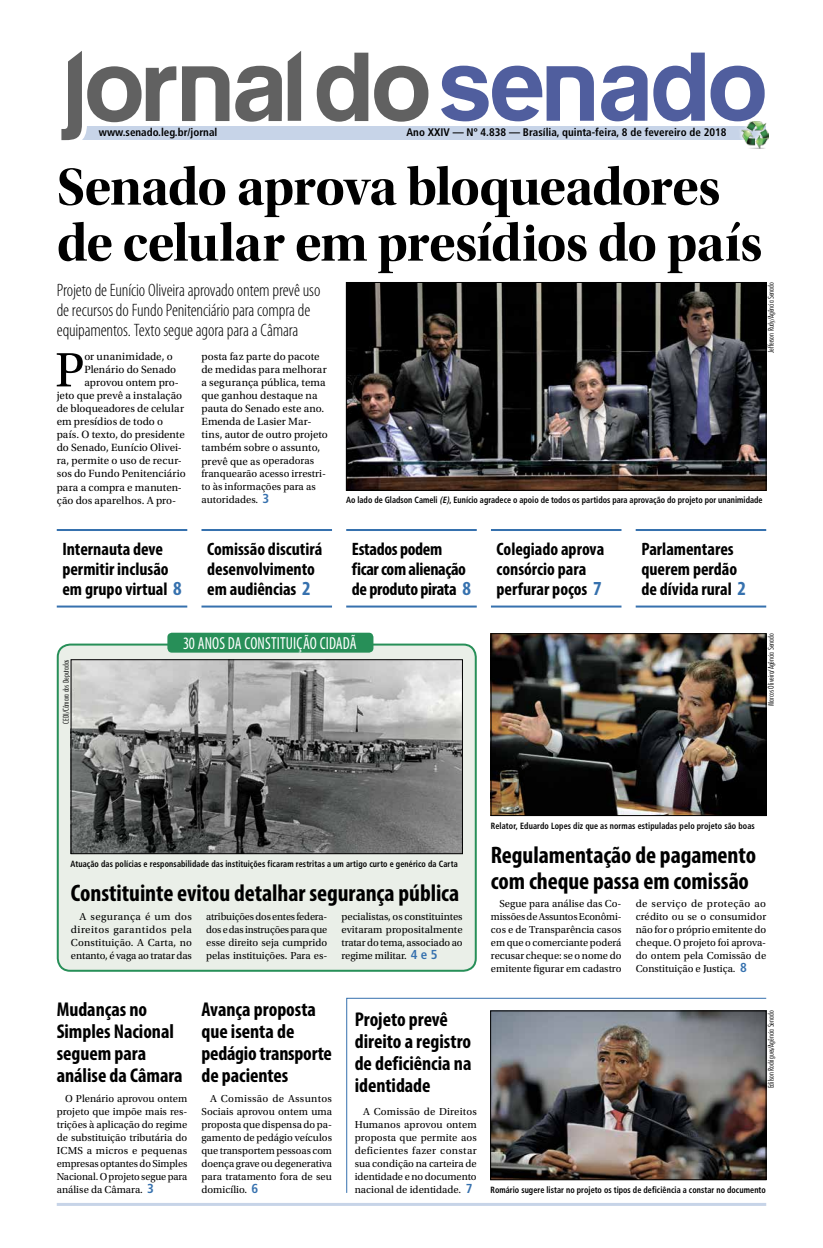
<style>
.page{position:relative;width:823px;height:1248px;background:#fff}
.page>*{position:absolute;margin:0;border:0;box-sizing:border-box;transform-origin:0 0}
.t1{font:54px/56px "Utopia Std Bold Disp";letter-spacing:-.015em;color:#000}
.t2{font:50.8px "Utopia Std";color:#000}
.t3{font:700 condensed 24px/26px "Myriad Pro";letter-spacing:-.005em;color:#000}
.t4{font:700 condensed 20px/22px "Myriad Pro";color:#000}
.t5{font:700 condensed 18px/20px "Myriad Pro";color:#000}
.t6{font:300 condensed 18px/20px "Myriad Pro";letter-spacing:-.01em;color:#000}
.t7{font:700 condensed 18px/20px "Myriad Pro";letter-spacing:-.02em;color:#000}
.t8{font:condensed 17.5px "Myriad Pro";letter-spacing:.01em;color:#fff;scale:.9 1}
.t9{font:11px/13px "Utopia Std";color:#000}
.t10{font:700 condensed 11px "Frutiger";color:#000}
.t11{font:10.6px/13px "Utopia Std";color:#000;text-align:justify}
.t12{font:700 condensed 9px "Frutiger";letter-spacing:.01em;color:#000;scale:.9 1}
.t13{font:300 condensed 8px "Futura BT";color:#000}
.s1{font-size:10.6px}
.s2{font-family:"Frutiger";font-weight:700;font-stretch:condensed;font-size:13px;color:#3671ae}
.s3{font-style:italic}
.s4{font-size:20px;color:#3671ae}
</style>
<div class="page">
<hr style="left:57px;top:1202px;width:708px;height:3px;background:#c7d4e8">
<img style="left:492px;top:635px;width:271px;height:178px">
<div style="left:490px;top:633px;width:275px;height:182px;border:1px solid #000"></div>
<svg style="left:346px;top:997px;width:420px;height:196px"></svg>
<img style="left:348px;top:284px;width:415px;height:204px">
<div style="left:346px;top:282px;width:419px;height:208px;border:1px solid #000"></div>
<div style="left:58px;top:644px;width:417px;height:326px;background:#eaefe8;border-radius:13px"></div>
<div style="left:57px;top:643px;width:419px;height:328px;border:2px solid #278f58;border-radius:13px"></div>
<div style="left:167px;top:632px;width:206px;height:20px;background:#278f58;border-radius:5px"></div>
<div style="left:76px;top:126px;width:689px;height:13px;background:#c7d4e8"></div>
<svg style="left:182px;top:66px;width:47px;height:55px"></svg>
<svg style="left:316px;top:53px;width:52px;height:69px"></svg>
<svg style="left:374px;top:66px;width:54px;height:56px"></svg>
<svg style="left:235px;top:51px;width:66px;height:71px"></svg>
<svg style="left:653px;top:53px;width:51px;height:68px"></svg>
<svg style="left:710px;top:66px;width:54px;height:55px"></svg>
<svg style="left:441px;top:66px;width:152px;height:55px"></svg>
<svg style="left:601px;top:66px;width:46px;height:55px"></svg>
<svg style="left:61px;top:51px;width:115px;height:90px"></svg>
<div style="left:736px;top:118px;width:33px;height:33px;background:#fff;opacity:.75"></div>
<img style="left:740px;top:121px;width:28px;height:27px">
<img style="left:492px;top:1012px;width:271px;height:165px">
<div style="left:490px;top:1010px;width:275px;height:169px;border:1px solid #000"></div>
<img style="left:73px;top:661px;width:387px;height:190px">
<div style="left:71px;top:659px;width:391px;height:194px;border:1px solid #000"></div>
<hr style="left:57px;top:529px;width:130px;height:2px;background:#3671ae">
<hr style="left:57px;top:605px;width:130px;height:2px;background:#3671ae">
<hr style="left:201px;top:529px;width:131px;height:2px;background:#3671ae">
<hr style="left:201px;top:605px;width:131px;height:2px;background:#3671ae">
<hr style="left:490px;top:529px;width:131px;height:2px;background:#3671ae">
<hr style="left:490px;top:605px;width:131px;height:2px;background:#3671ae">
<hr style="left:346px;top:529px;width:130px;height:2px;background:#3671ae">
<hr style="left:346px;top:605px;width:130px;height:2px;background:#3671ae">
<hr style="left:635px;top:529px;width:130px;height:2px;background:#3671ae">
<hr style="left:635px;top:605px;width:130px;height:2px;background:#3671ae">
<p class="t10" style="left:99px;top:126px;width:120px">www.senado.leg.br/jornal</p>
<p class="t10" style="left:406px;top:126px;width:321px">Ano XXIV — Nº 4.838 — Brasília, quinta-feira, 8 de fevereiro de 2018</p>
<h1 class="t1" style="left:57px;top:159px;width:706px">Senado aprova bloqueadores de celular em presídios do país</h1>
<h3 class="t6" style="left:57px;top:280px;width:265px">Projeto de Eunício Oliveira aprovado ontem prevê uso de recursos do Fundo Penitenciário para compra de equipamentos. Texto segue agora para a Câmara</h3>
<p class="t13" style="left:765px;top:352px;width:72px;rotate:-90deg">Jefferson Rudy/Agência Senado</p>
<h2 class="t2" style="left:55px;top:342px;width:31px">P</h2>
<p class="t9" style="left:84px;top:350px;width:90px">or unanimidade, o</p>
<p class="t9" style="left:201px;top:350px;width:128px">posta faz parte do pacote de medidas para melhorar a segurança pública, tema que ganhou destaque na pauta do Senado este ano.<br>Emenda de Lasier Mar&shy;tins, autor de outro projeto também sobre o assunto, prevê que as <span class="s1">operadoras</span></p>
<p class="t11" style="left:201px;top:467px;width:126px;text-align:left">franquearão acesso irrestri&shy;to às informações para as autoridades. <span class="s2">3</span></p>
<p class="t9" style="left:84px;top:363px;width:93px">Plenário do Senado</p>
<p class="t9" style="left:84px;top:376px;width:96px">aprovou ontem pro-</p>
<p class="t9" style="left:57px;top:389px;width:127px">jeto que prevê a instalação</p>
<p class="t9" style="left:57px;top:402px;width:129px">de bloqueadores de celular</p>
<p class="t9" style="left:57px;top:415px;width:108px">em presídios de todo o</p>
<p class="t9" style="left:57px;top:428px;width:129px">país. O texto, do presidente</p>
<p class="t9" style="left:57px;top:441px;width:127px">do Senado, Eunício Olivei-</p>
<p class="t9" style="left:57px;top:454px;width:126px">ra, permite o uso de recur-</p>
<p class="t9" style="left:57px;top:467px;width:130px">sos do Fundo Penitenciário</p>
<p class="t9" style="left:57px;top:480px;width:127px">para a compra e manuten-</p>
<p class="t9" style="left:57px;top:493px;width:121px">ção dos aparelhos. A pro-</p>
<p class="t12" style="left:346px;top:495px;width:464px">Ao lado de Gladson Cameli <span class="s3">(E)</span>, Eunício agradece o apoio de todos os partidos para aprovação do projeto por unanimidade</p>
<h3 class="t5" style="left:62px;top:539px;width:121px">Internauta deve permitir inclusão em grupo virtual <span class="s4">8</span></h3>
<h3 class="t5" style="left:207px;top:539px;width:117px">Comissão discutirá desenvolvimento em audiências <span class="s4">2</span></h3>
<h3 class="t5" style="left:496px;top:539px;width:109px">Colegiado aprova consórcio para perfurar poços <span class="s4">7</span></h3>
<h3 class="t7" style="left:351px;top:539px;width:120px">Estados podem ficar com alienação de produto pirata <span class="s4">8</span></h3>
<h3 class="t5" style="left:641px;top:539px;width:106px">Parlamentares querem perdão de dívida rural <span class="s4">2</span></h3>
<p class="t13" style="left:61px;top:723px;width:65px;rotate:-90deg">CEDI/Câmara dos Deputados</p>
<h3 class="t8" style="left:183px;top:632px;width:194px">30 ANOS DA CONSTITUIÇÃO CIDADÃ</h3>
<p class="t13" style="left:765px;top:705px;width:74px;rotate:-90deg">Marcos Oliveira/Agência Senado</p>
<p class="t12" style="left:490px;top:820px;width:294px">Relator, Eduardo Lopes diz que as normas estipuladas pelo projeto são boas</p>
<p class="t12" style="left:70px;top:858px;width:431px">Atuação das polícias e responsabilidade das instituições ficaram restritas a um artigo curto e genérico da Carta</p>
<h3 class="t3" style="left:71px;top:879px;width:389px">Constituinte evitou detalhar segurança pública</h3>
<p class="t11" style="left:71px;top:909px;width:122px;text-indent:9px">A segurança é um dos direitos garantidos pela Constituição. A Carta, no entanto, é vaga ao tratar das</p>
<p class="t11" style="left:206px;top:909px;width:122px">atribuições dos entes federa&shy;dos e das instruções para que esse direito seja cumprido pelas instituições. Para es-</p>
<p class="t11" style="left:341px;top:909px;width:122px">pecialistas, os constituintes evitaram propositalmente tratar do tema, associado ao regime militar. <span class="s2">4 e 5</span></p>
<h3 class="t4" style="left:57px;top:997px;width:127px">Mudanças no<br>Simples Nacional seguem para análise da Câmara</h3>
<h3 class="t4" style="left:201px;top:997px;width:132px">Avança proposta que isenta de pedágio transporte de pacientes</h3>
<p class="t11" style="left:57px;top:1091px;width:132px;text-indent:9px">O Plenário aprovou ontem projeto que impõe mais res&shy;trições à aplicação do regime de substituição tributária do ICMS a micros e pequenas empresas optantes do Simples Nacional. O projeto segue para análise da Câmara. <span class="s2">3</span></p>
<p class="t11" style="left:201px;top:1091px;width:132px;text-indent:9px">A Comissão de Assuntos Sociais aprovou ontem uma proposta que dispensa do pa&shy;gamento de pedágio veículos que transportem pessoas com doença grave ou degenerativa para tratamento fora de seu domicílio. <span class="s2">6</span></p>
<h3 class="t4" style="left:354px;top:1008px;width:118px">Projeto prevê direito a registro de deficiência na identidade</h3>
<p class="t11" style="left:354px;top:1104px;width:123px;text-indent:9px">A Comissão de Direitos Humanos aprovou ontem proposta que permite aos deficientes fazer constar sua condição na carteira de identidade e no documento nacional de identidade. <span class="s2">7</span></p>
<h3 class="t3" style="left:490px;top:841px;width:266px">Regulamentação de pagamento com cheque passa em comissão</h3>
<p class="t11" style="left:490px;top:896px;width:132px;text-indent:9px">Segue para análise das Co&shy;missões de Assuntos Econômi&shy;cos e de Transparência casos em que o comerciante poderá recusar cheque: se o nome do emitente figurar em cadastro</p>
<p class="t11" style="left:635px;top:896px;width:132px">de serviço de proteção ao crédito ou se o consumidor não for o próprio emitente do cheque. O projeto foi aprova&shy;do ontem pela Comissão de Constituição e Justiça. <span class="s2">8</span></p>
<p class="t13" style="left:765px;top:1088px;width:79px;rotate:-90deg">Edilson Rodrigues/Agência Senado</p>
<p class="t12" style="left:490px;top:1184px;width:307px">Romário sugere listar no projeto os tipos de deficiência a constar no documento</p>
</div>
